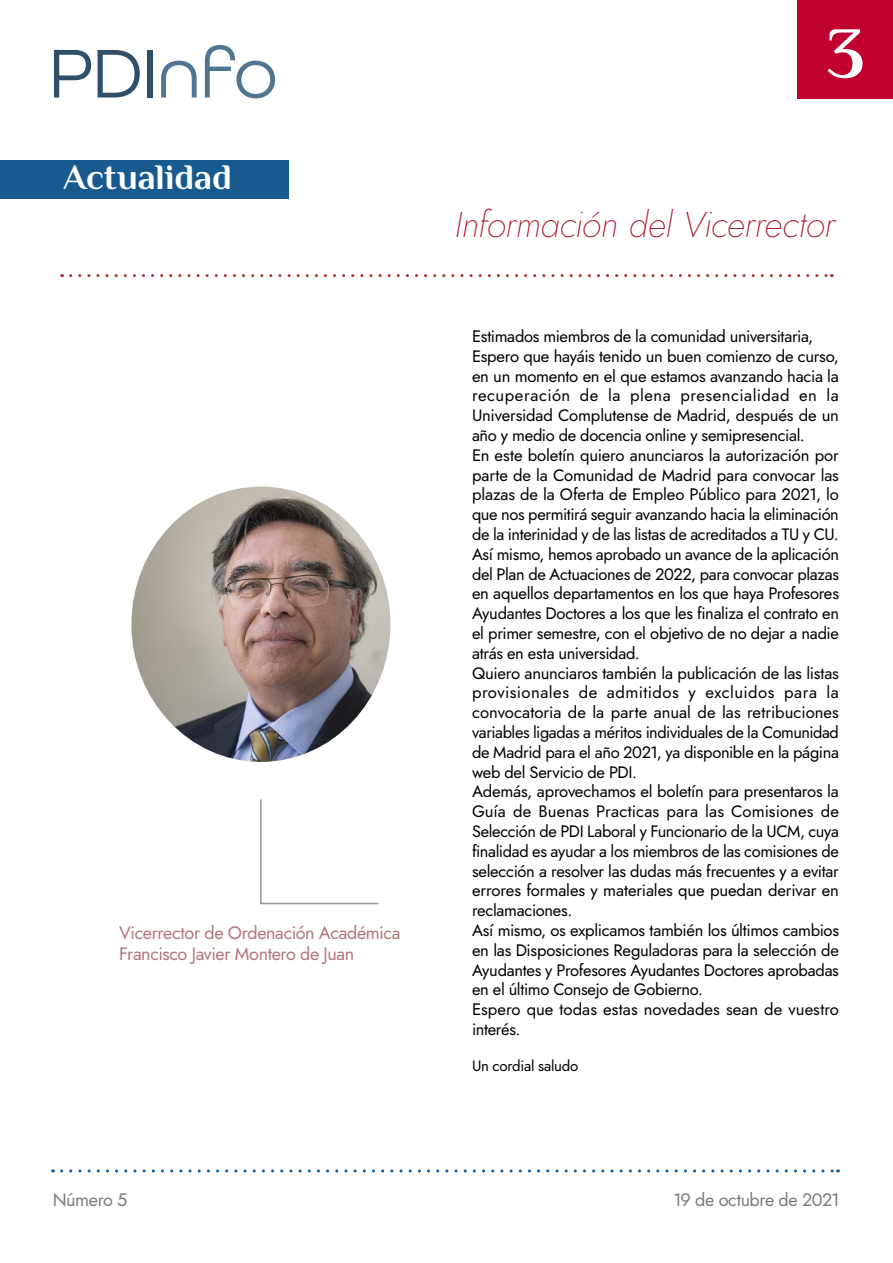
<style>
.page{position:relative;width:893px;height:1263px;background:#fff}
.page>*{position:absolute;margin:0;border:0;box-sizing:border-box;transform-origin:0 0}
.t1{font:72.75px "All Round Gothic";color:#2f4e68}
.t2{font:700 72px "Philosopher";color:#fff}
.t3{font:italic 36px "Jost";letter-spacing:-.01em;color:#a9132a}
.t4{font:700 36px "Philosopher";color:#fff}
.t5{font:18px/21.6px "Jost";letter-spacing:-.02em;color:#b1767d}
.t6{font:18px "Jost";letter-spacing:-.02em;color:#7c7c7c}
.t7{font:16.5px/19.8px "Jost";letter-spacing:-.015em;color:#000}
.t8{font:15px "Jost";letter-spacing:-.015em;color:#000}
.s1{color:#4e7692}
</style>
<div class="page">
<div style="left:797px;top:0;width:96px;height:98px;background:#c10230"></div>
<svg style="left:62px;top:1169px;width:776px;height:3px"></svg>
<div style="left:0;top:160px;width:289px;height:39px;background:#195a8e"></div>
<svg style="left:71px;top:274px;width:761px;height:3px"></svg>
<img style="left:131px;top:487px;width:259px;height:275px">
<svg style="left:260px;top:799px;width:119px;height:106px"></svg>
<h1 class="t1" style="left:49px;top:30px;width:230px">PDI<span class="s1">nfo</span></h1>
<h3 class="t4" style="left:63px;top:153px;width:170px">Actualidad</h3>
<p class="t5" style="left:119px;top:922px;width:283px">Vicerrector de Ordenación Académica<br>Francisco Javier Montero de Juan</p>
<h2 class="t2" style="left:826px;top:5px;width:41px">3</h2>
<h3 class="t3" style="left:455px;top:200px;width:382px">Información del Vicerrector</h3>
<p class="t7" style="left:472px;top:326px;width:369px">Estimados miembros de la comunidad universitaria, Espero que hayáis tenido un buen comienzo de curso, en un momento en el que estamos avanzando hacia la recuperación de la plena presencialidad en la Universidad Complutense de Madrid, después de un año y medio de docencia online y semipresencial.<br>En este boletín quiero anunciaros la autorización por parte de la Comunidad de Madrid para convocar las plazas de la Oferta de Empleo Público para 2021, lo que nos permitirá seguir avanzando hacia la eliminación de la interinidad y de las listas de acreditados a TU y CU.<br>Así mismo, hemos aprobado un avance de la aplicación del Plan de Actuaciones de 2022, para convocar plazas en aquellos departamentos en los que haya Profesores Ayudantes Doctores a los que les finaliza el contrato en el primer semestre, con el objetivo de no dejar a nadie atrás en esta universidad.<br>Quiero anunciaros también la publicación de las listas provisionales de admitidos y excluidos para la convocatoria de la parte anual de las retribuciones variables ligadas a méritos individuales de la Comunidad de Madrid para el año 2021, ya disponible en la página web del Servicio de PDI.<br>Además, aprovechamos el boletín para presentaros la Guía de Buenas Practicas para las Comisiones de Selección de PDI Laboral y Funcionario de la UCM, cuya finalidad es ayudar a los miembros de las comisiones de selección a resolver las dudas más frecuentes y a evitar errores formales y materiales que puedan derivar en reclamaciones.<br>Así mismo, os explicamos también los últimos cambios en las Disposiciones Reguladoras para la selección de Ayudantes y Profesores Ayudantes Doctores aprobadas en el último Consejo de Gobierno.<br>Espero que todas estas novedades sean de vuestro interés.</p>
<p class="t8" style="left:472px;top:1055px;width:108px">Un cordial saludo</p>
<p class="t6" style="left:53px;top:1187px;width:76px">Número 5</p>
<p class="t6" style="left:673px;top:1187px;width:168px">19 de octubre de 2021</p>
</div>
